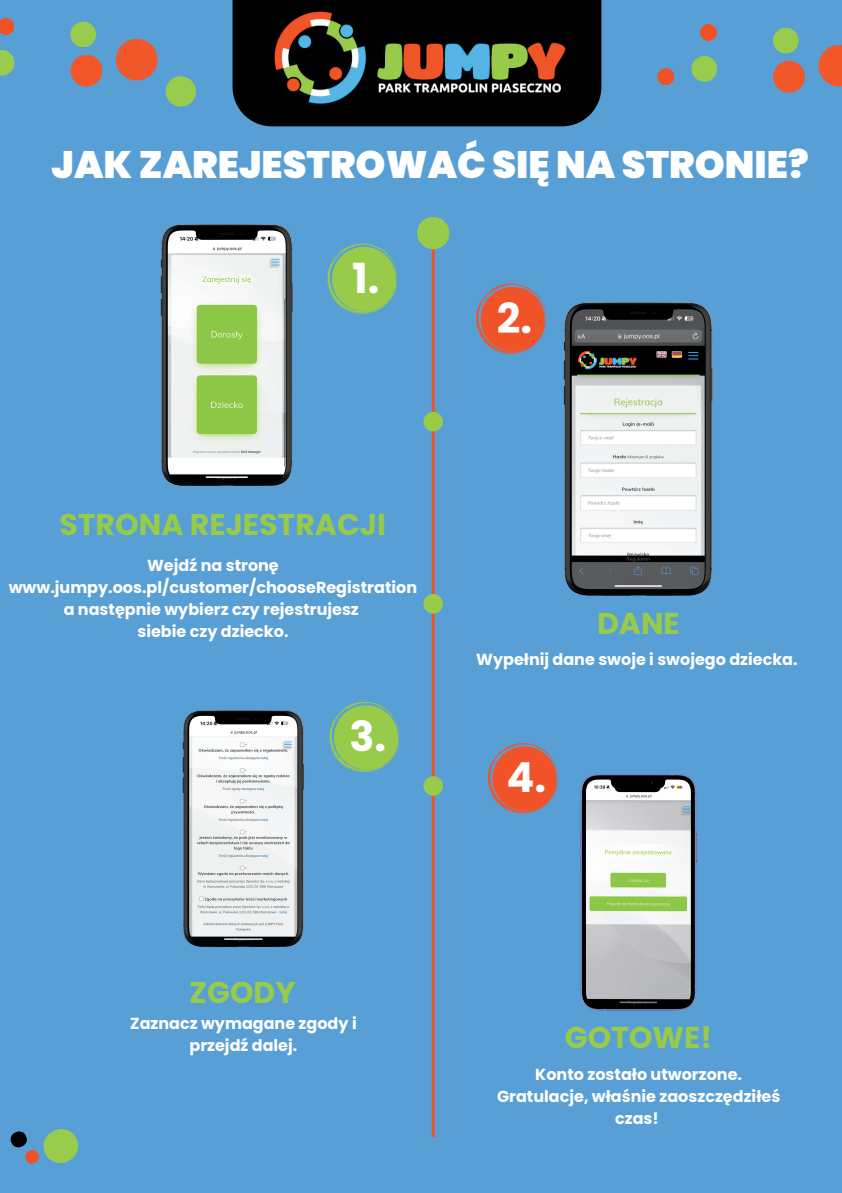
<style>
.page{position:relative;width:842px;height:1193px;background:#fff}
.page>*{position:absolute;margin:0;border:0;box-sizing:border-box;transform-origin:0 0}
.t1{font:700 41.4px "Poppins";color:#fff}
.t2{font:900 38.15px "Poppins";color:#fff}
.t3{font:700 30px "Poppins";color:#98cb4a}
.t4{font:700 16px/22.1px "Poppins";color:#fff;text-align:center}
</style>
<div class="page">
<div style="left:0;top:0;width:842px;height:1192px;background:#589fd6"></div>
<hr style="left:432px;top:217px;width:3px;height:919px;background:#f05327">
<div style="left:417px;top:217px;width:32px;height:32px;background:#98cb4a;border-radius:50%"></div>
<div style="left:423px;top:412px;width:20px;height:19px;background:#98cb4a;border-radius:50%"></div>
<div style="left:423px;top:776px;width:20px;height:19px;background:#98cb4a;border-radius:50%"></div>
<div style="left:423px;top:594px;width:20px;height:19px;background:#98cb4a;border-radius:50%"></div>
<svg style="left:327px;top:243px;width:71px;height:71px"></svg>
<svg style="left:476px;top:283px;width:70px;height:71px"></svg>
<svg style="left:329px;top:701px;width:71px;height:72px"></svg>
<svg style="left:488px;top:743px;width:70px;height:71px"></svg>
<div style="left:233px;top:0;width:368px;height:126px;background:#000"></div>
<img style="left:274px;top:11px;width:292px;height:93px">
<img style="left:580px;top:774px;width:117px;height:235px">
<img style="left:183px;top:710px;width:121px;height:237px">
<img style="left:160px;top:224px;width:133px;height:262px">
<img style="left:564px;top:302px;width:149px;height:294px">
<svg style="left:818px;top:45px;width:24px;height:41px"></svg>
<div style="left:773px;top:61px;width:32px;height:32px;background:#f15729;border-radius:50%"></div>
<div style="left:773px;top:28px;width:26px;height:25px;background:#99cb4c;border-radius:50%"></div>
<div style="left:691px;top:56px;width:26px;height:26px;background:#99cb4c;border-radius:50%"></div>
<div style="left:657px;top:68px;width:17px;height:17px;background:#f05227;border-radius:50%"></div>
<div style="left:700px;top:24px;width:17px;height:17px;background:#f05227;border-radius:50%"></div>
<div style="left:116px;top:39px;width:42px;height:41px;background:#f15729;border-radius:50%"></div>
<div style="left:71px;top:55px;width:31px;height:31px;background:#f15729;border-radius:50%"></div>
<div style="left:166px;top:76px;width:30px;height:31px;background:#99cb4c;border-radius:50%"></div>
<div style="left:70px;top:22px;width:26px;height:25px;background:#99cb4c;border-radius:50%"></div>
<svg style="left:0;top:50px;width:15px;height:26px"></svg>
<svg style="left:0;top:18px;width:14px;height:17px"></svg>
<svg style="left:10px;top:1129px;width:69px;height:35px"></svg>
<h2 class="t2" style="left:51px;top:143px;width:758px">JAK ZAREJESTROWAĆ SIĘ NA STRONIE?</h2>
<h1 class="t1" style="left:352px;top:254px;width:29px">1.</h1>
<h1 class="t1" style="left:497px;top:294px;width:37px">2.</h1>
<h3 class="t3" style="left:59px;top:506px;width:328px">STRONA REJESTRACJI</h3>
<p class="t4" style="left:9px;top:554px;width:410px">Wejdź na stronę www.jumpy.oos.pl/customer/chooseRegistration a następnie wybierz czy rejestrujesz<br>siebie czy dziecko.</p>
<h1 class="t1" style="left:349px;top:712px;width:38px">3.</h1>
<h3 class="t3" style="left:597px;top:605px;width:84px">DANE</h3>
<p class="t4" style="left:476px;top:648px;width:323px">Wypełnij dane swoje i swojego dziecka.</p>
<h1 class="t1" style="left:506px;top:753px;width:41px">4.</h1>
<h3 class="t3" style="left:189px;top:974px;width:108px">ZGODY</h3>
<p class="t4" style="left:130px;top:1012px;width:228px">Zaznacz wymagane zgody i przejdź dalej.</p>
<h3 class="t3" style="left:565px;top:1019px;width:149px">GOTOWE!</h3>
<p class="t4" style="left:497px;top:1062px;width:285px">Konto zostało utworzone.<br>Gratulacje, właśnie zaoszczędziłeś czas!</p>
</div>
